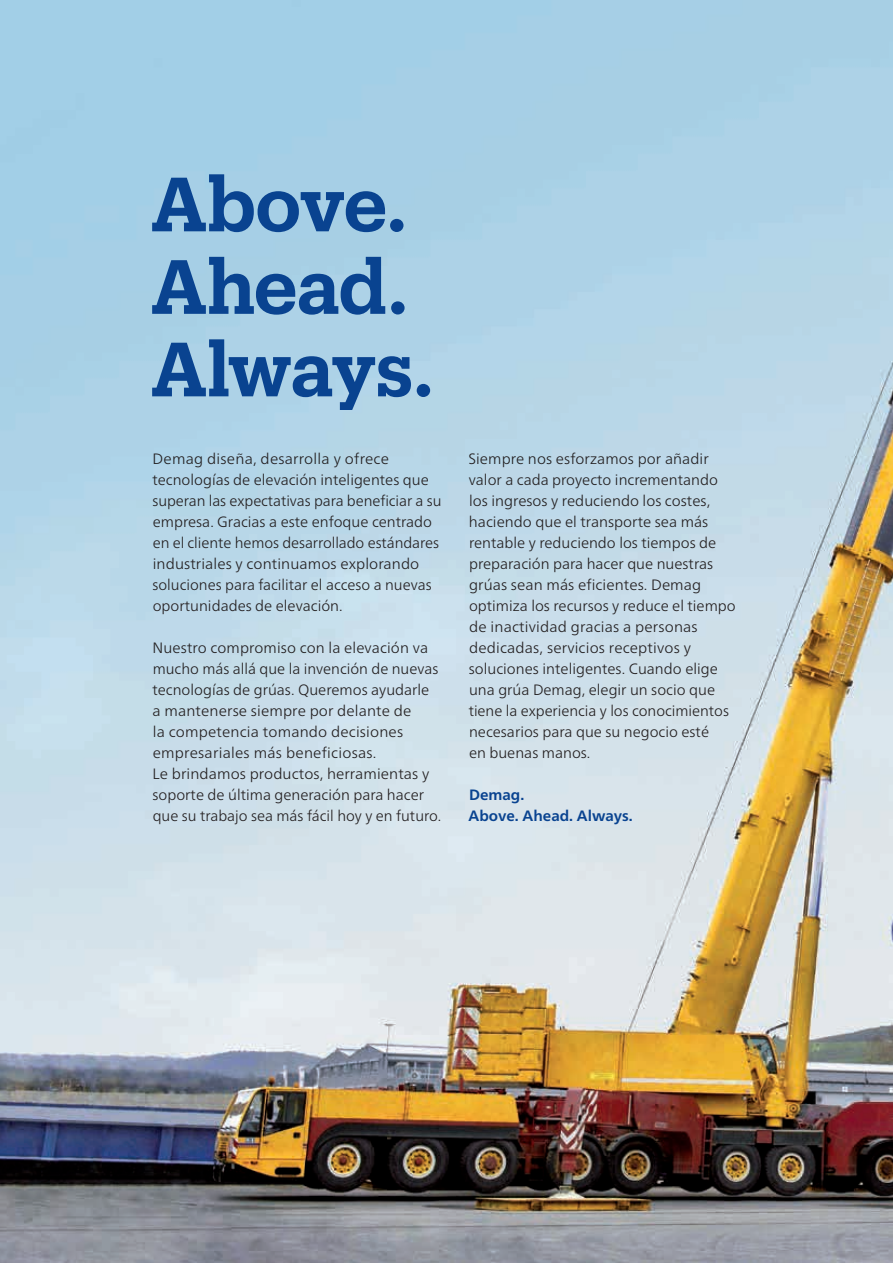
<style>
.page{position:relative;width:893px;height:1263px;background:#fff}
.page>*{position:absolute;margin:0;border:0;box-sizing:border-box;transform-origin:0 0}
.t1{font:600 75px/82.5px "Produkt";letter-spacing:-.015em;color:#094390}
.t2{font:300 15px/21px "Frutiger Neue LTW1 G";color:#231f20}
.t3{font:700 15px/21px "Frutiger Neue LTW1 G";color:#094390}
</style>
<div class="page">
<img style="left:0;top:0;width:893px;height:1263px">
<h1 class="t1" style="left:151px;top:159px;width:285px">Above.<br>Ahead.<br>Always.</h1>
<p class="t2" style="left:152px;top:447px;width:291px">Demag diseña, desarrolla y ofrece tecnologías de elevación inteligentes que superan las expectativas para beneficiar a su empresa. Gracias a este enfoque centrado en el cliente hemos desarrollado estándares industriales y continuamos explorando soluciones para facilitar el acceso a nuevas oportunidades de elevación.</p>
<p class="t2" style="left:152px;top:636px;width:290px">Nuestro compromiso con la elevación va mucho más allá que la invención de nuevas tecnologías de grúas. Queremos ayudarle a mantenerse siempre por delante de<br>la competencia tomando decisiones empresariales más beneficiosas.<br>Le brindamos productos, herramientas y soporte de última generación para hacer que su trabajo sea más fácil hoy y en futuro.</p>
<p class="t2" style="left:468px;top:447px;width:269px">Siempre nos esforzamos por añadir valor a cada proyecto incrementando los ingresos y reduciendo los costes, haciendo que el transporte sea más rentable y reduciendo los tiempos de preparación para hacer que nuestras grúas sean más eficientes. Demag optimiza los recursos y reduce el tiempo de inactividad gracias a personas dedicadas, servicios receptivos y soluciones inteligentes. Cuando elige una grúa Demag, elegir un socio que tiene la experiencia y los conocimientos necesarios para que su negocio esté<br>en buenas manos.</p>
<p class="t3" style="left:468px;top:783px;width:166px">Demag.<br>Above. Ahead. Always.</p>
</div>
